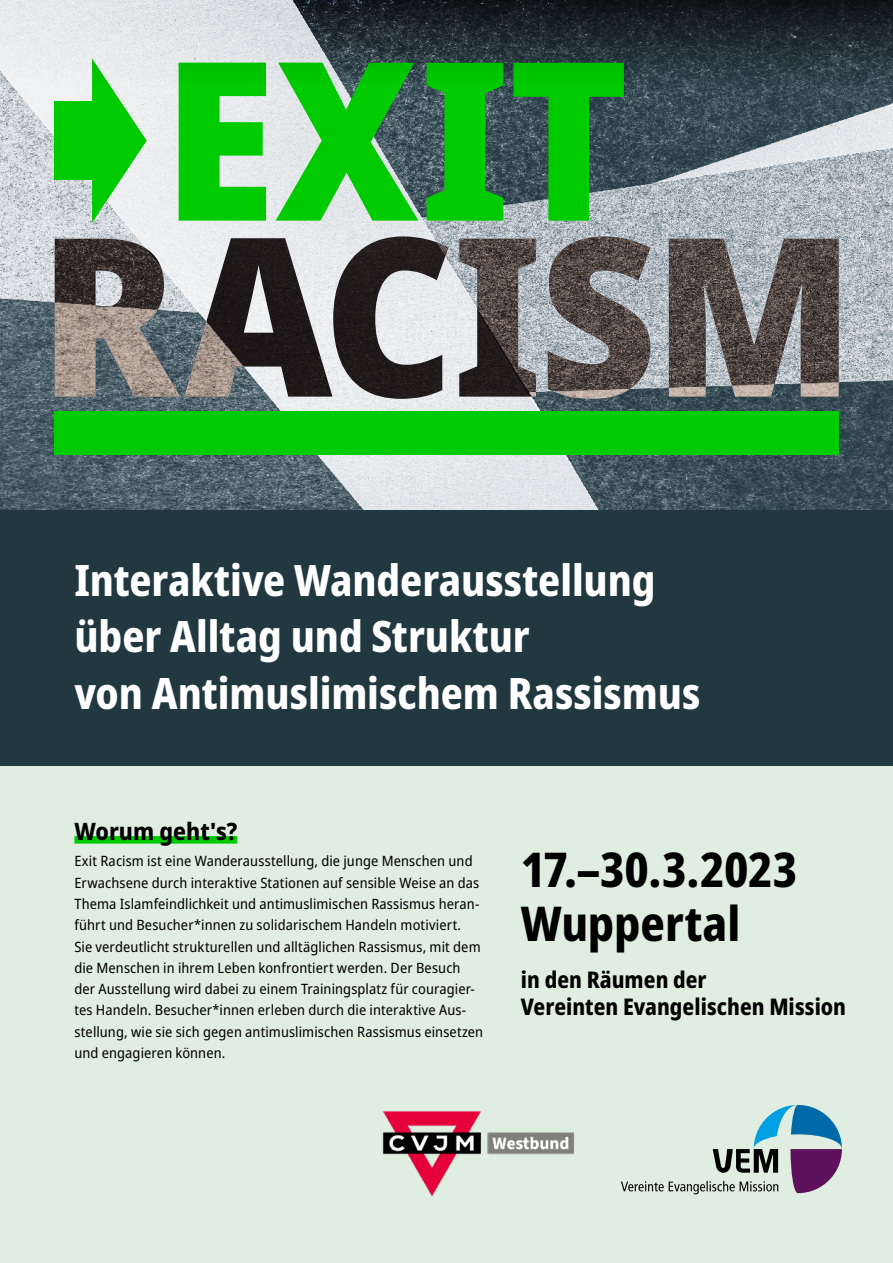
<style>
.page{position:relative;width:893px;height:1263px;background:#fff}
.page>*{position:absolute;margin:0;border:0;box-sizing:border-box;transform-origin:0 0}
.Head_1{font:800 condensed 48px "Noto Sans";color:#000}
.Head_1-2{font:800 condensed 43.35px/56.7px "Noto Sans";color:#fff}
.intertitle_2{font:800 semi-condensed 24px "Noto Sans";color:#000}
.Head_1-3{font:800 condensed 22.95px/27.6px "Noto Sans";color:#000}
.Text_Sans{font:semi-condensed 14.25px/21.3px "Noto Sans";letter-spacing:.01em;color:#000}
</style>
<div class="page">
<div style="left:0;top:765px;width:893px;height:498px;background:#dfeee1"></div>
<img style="left:0;top:86px;width:893px;height:424px">
<div style="left:0;top:510px;width:893px;height:255px;background:#223841"></div>
<svg style="left:55px;top:236px;width:784px;height:163px;background:#797676"></svg>
<div style="left:54px;top:412px;width:785px;height:43px;background:#00cb00"></div>
<svg style="left:179px;top:86px;width:445px;height:135px;background:#3baf44"></svg>
<div style="left:54px;top:101px;width:42px;height:79px;background:#00cb00"></div>
<svg style="left:92px;top:86px;width:55px;height:137px"></svg>
<svg style="left:0;top:0;width:893px;height:86px;background:#5c7a68"></svg>
<div style="left:74px;top:836px;width:163px;height:8px;background:#00cb00"></div>
<img style="left:382px;top:1111px;width:193px;height:86px">
<svg style="left:621px;top:1105px;width:221px;height:89px"></svg>
<p class="Head_1-2" style="left:74px;top:552px;width:628px">Interaktive Wanderausstellung über Alltag und Struktur<br>von Antimuslimischem Rassismus</p>
<p class="intertitle_2" style="left:74px;top:813px;width:164px">Worum geht's?</p>
<p class="Text_Sans" style="left:74px;top:851px;width:410px">Exit Racism ist eine Wanderausstellung, die junge Menschen und Erwachsene durch interaktive Stationen auf sensible Weise an das Thema Islamfeindlichkeit und antimuslimischen Rassismus heran&shy;führt und Besucher*innen zu solidarischem Handeln motiviert.<br>Sie verdeutlicht strukturellen und alltäglichen Rassismus, mit dem die Menschen in ihrem Leben konfrontiert werden. Der Besuch der Ausstellung wird dabei zu einem Trainingsplatz für couragier&shy;tes Handeln. Besucher*innen erleben durch die interaktive Aus&shy;stellung, wie sie sich gegen antimuslimischen Rassismus einsetzen und engagieren können.</p>
<p class="Head_1" style="left:521px;top:834px;width:278px">17.–30.3.2023</p>
<p class="Head_1" style="left:521px;top:888px;width:221px">Wuppertal</p>
<p class="Head_1-3" style="left:521px;top:966px;width:327px">in den Räumen der<br>Vereinten Evangelischen Mission</p>
</div>
